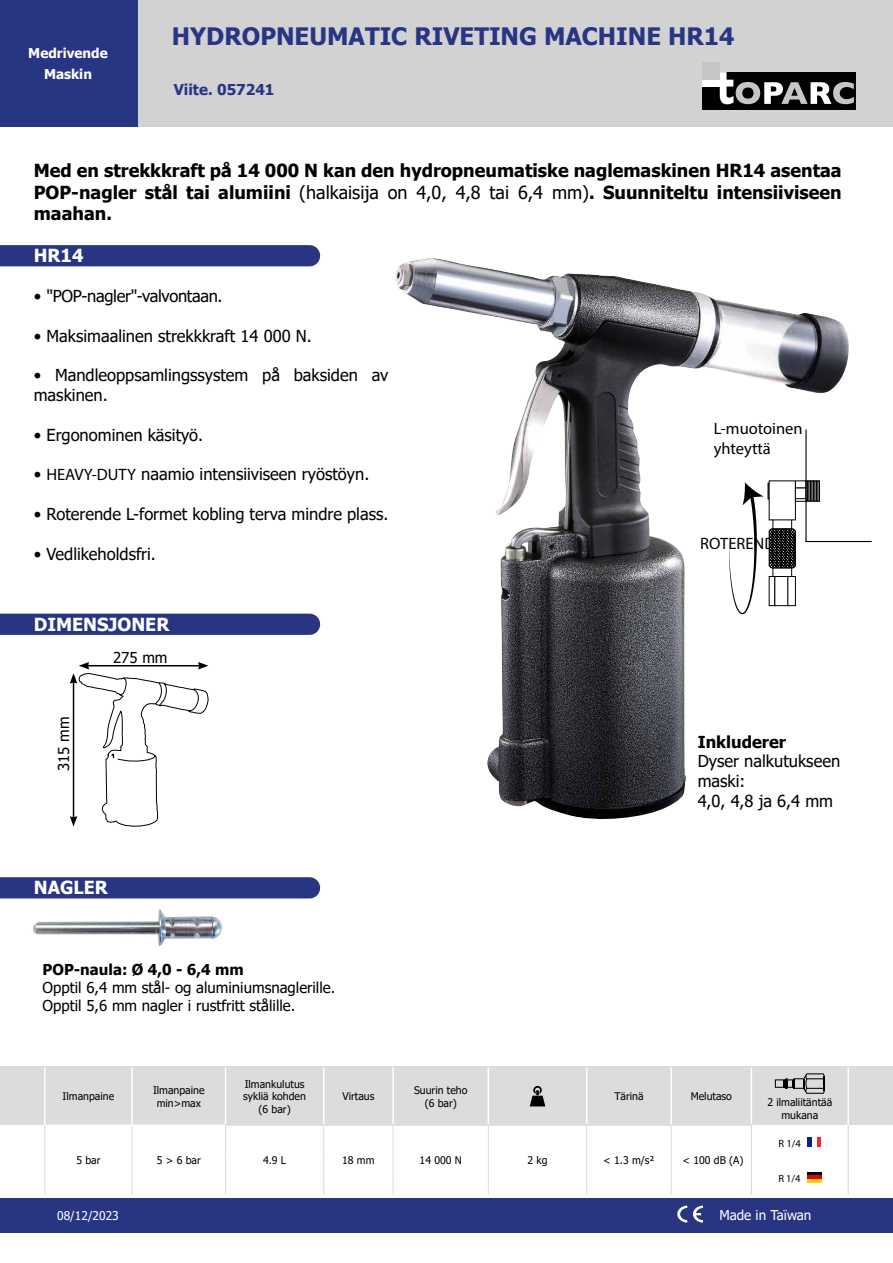
<style>
.page{position:relative;width:893px;height:1263px;background:#fff}
.page>*{position:absolute;margin:0;border:0;box-sizing:border-box;transform-origin:0 0}
.t1{font:700 24px "Tahoma";color:#283583}
.t2{font:700 18px/21.6px "Tahoma";color:#000;text-align:justify}
.t3{font:700 18px "Tahoma";color:#fff}
.t4{font:16.5px/19.8px "Tahoma";color:#000}
.t5{font:16.5px "Myriad Pro";color:#000}
.t6{font:16.5px "Tahoma";letter-spacing:-.02em;color:#000}
.t7{font:700 16.5px "Tahoma";color:#000}
.t8{font:15px "Tahoma";color:#000}
.t9{font:700 15px "Tahoma";color:#000}
.t10{font:700 15px "Tahoma";color:#283583}
.t11{font:700 13.5px "Tahoma";color:#fff}
.t12{font:13.5px "Tahoma";color:#fff}
.t13{font:12px "Tahoma";color:#fff}
.t14{font:10.5px/12.6px "Tahoma";color:#000;text-align:center}
.Normal_7pt_condensed{font:10.5px "Myriad Pro";color:#000}
.s1{font-weight:400}
.s2{font-family:"Myriad Pro"}
</style>
<div class="page">
<div style="left:137px;top:0;width:756px;height:127px;background:#d2d2d2"></div>
<div style="left:0;top:1198px;width:893px;height:34px;background:#283583"></div>
<div style="left:0;top:0;width:137px;height:127px;background:#283583"></div>
<div style="left:0;top:1066px;width:893px;height:59px;background:#dcdcdc"></div>
<svg style="left:677px;top:1205px;width:10px;height:17px"></svg>
<svg style="left:693px;top:1205px;width:10px;height:17px"></svg>
<img style="left:395px;top:259px;width:454px;height:560px">
<div style="left:702px;top:72px;width:154px;height:38px;background:#000"></div>
<svg style="left:720px;top:72px;width:134px;height:32px"></svg>
<div style="left:702px;top:69px;width:18px;height:17px;background:#fff"></div>
<div style="left:702px;top:62px;width:18px;height:18px;background:#c6c6c6"></div>
<div style="left:0;top:245px;width:320px;height:21px;background:#283583"></div>
<div style="left:0;top:614px;width:320px;height:21px;background:#283583"></div>
<div style="left:0;top:877px;width:320px;height:21px;background:#283583"></div>
<svg style="left:70px;top:662px;width:139px;height:165px"></svg>
<div style="left:818px;top:481px;width:2px;height:20px;border:1px solid #000"></div>
<svg style="left:729px;top:481px;width:90px;height:133px"></svg>
<hr style="left:805px;top:429px;width:2px;height:112px;background:#000">
<hr style="left:805px;top:541px;width:67px;height:1px;background:#000">
<img style="left:33px;top:910px;width:189px;height:36px">
<hr style="left:44px;top:1067px;width:2px;height:57px;background:#fff">
<hr style="left:131px;top:1067px;width:2px;height:57px;background:#fff">
<hr style="left:225px;top:1067px;width:1px;height:57px;background:#fff">
<hr style="left:323px;top:1067px;width:1px;height:57px;background:#fff">
<hr style="left:392px;top:1067px;width:2px;height:57px;background:#fff">
<hr style="left:488px;top:1067px;width:1px;height:57px;background:#fff">
<hr style="left:586px;top:1067px;width:1px;height:57px;background:#fff">
<hr style="left:670px;top:1067px;width:2px;height:57px;background:#fff">
<hr style="left:751px;top:1067px;width:1px;height:57px;background:#fff">
<hr style="left:847px;top:1067px;width:2px;height:58px;background:#fff">
<hr style="left:44px;top:1124px;width:88px;height:1px;background:#fff">
<hr style="left:132px;top:1124px;width:93px;height:1px;background:#fff">
<hr style="left:225px;top:1124px;width:99px;height:2px;background:#dcdcdc">
<hr style="left:324px;top:1124px;width:69px;height:2px;background:#dcdcdc">
<hr style="left:393px;top:1124px;width:95px;height:2px;background:#dcdcdc">
<hr style="left:488px;top:1124px;width:99px;height:2px;background:#dcdcdc">
<hr style="left:587px;top:1124px;width:84px;height:2px;background:#dcdcdc">
<hr style="left:671px;top:1124px;width:81px;height:2px;background:#dcdcdc">
<hr style="left:44px;top:1125px;width:1px;height:35px;background:#dcdcdc">
<hr style="left:132px;top:1125px;width:1px;height:35px;background:#dcdcdc">
<hr style="left:225px;top:1126px;width:1px;height:34px;background:#dcdcdc">
<hr style="left:323px;top:1126px;width:1px;height:34px;background:#dcdcdc">
<hr style="left:393px;top:1126px;width:1px;height:34px;background:#dcdcdc">
<hr style="left:488px;top:1126px;width:1px;height:34px;background:#dcdcdc">
<hr style="left:586px;top:1126px;width:1px;height:34px;background:#dcdcdc">
<hr style="left:671px;top:1126px;width:1px;height:34px;background:#dcdcdc">
<hr style="left:44px;top:1160px;width:1px;height:35px;background:#dcdcdc">
<hr style="left:132px;top:1160px;width:1px;height:35px;background:#dcdcdc">
<hr style="left:225px;top:1160px;width:1px;height:35px;background:#dcdcdc">
<hr style="left:323px;top:1160px;width:1px;height:35px;background:#dcdcdc">
<hr style="left:393px;top:1160px;width:1px;height:35px;background:#dcdcdc">
<hr style="left:488px;top:1160px;width:1px;height:35px;background:#dcdcdc">
<hr style="left:586px;top:1160px;width:1px;height:35px;background:#dcdcdc">
<hr style="left:671px;top:1160px;width:1px;height:35px;background:#dcdcdc">
<hr style="left:751px;top:1126px;width:1px;height:34px;background:#dadada">
<hr style="left:751px;top:1160px;width:1px;height:35px;background:#dadada">
<hr style="left:848px;top:1125px;width:1px;height:35px;background:#dadada">
<hr style="left:848px;top:1160px;width:1px;height:35px;background:#dadada">
<svg style="left:530px;top:1086px;width:15px;height:20px"></svg>
<svg style="left:775px;top:1073px;width:50px;height:21px"></svg>
<div style="left:807px;top:1138px;width:14px;height:9px;background:#ed2938"></div>
<div style="left:807px;top:1138px;width:10px;height:9px;background:#fff"></div>
<div style="left:807px;top:1138px;width:5px;height:9px;background:#002494"></div>
<svg style="left:807px;top:1173px;width:14px;height:3px"></svg>
<div style="left:807px;top:1176px;width:14px;height:6px;background:#de0000"></div>
<hr style="left:807px;top:1179px;width:14px;height:3px;background:#ffcf00">
<p class="t11" style="left:28px;top:44px;width:81px">Medrivende</p>
<p class="t11" style="left:44px;top:65px;width:49px">Maskin</p>
<p class="t1" style="left:172px;top:20px;width:564px">HYDROPNEUMATIC RIVETING MACHINE HR14</p>
<p class="t10" style="left:174px;top:79px;width:102px">Viite. 057241</p>
<p class="t2" style="left:34px;top:160px;width:809px">Med en strekkkraft på 14 000 N kan den hydropneumatiske naglemaskinen HR14 asentaa POP-nagler stål tai alumiini <span class="s1">(halkaisija on 4,0, 4,8 tai 6,4 mm)</span>. Suunniteltu intensiiviseen maahan.</p>
<p class="t3" style="left:34px;top:243px;width:51px">HR14</p>
<p class="t6" style="left:34px;top:285px;width:190px">• "POP-nagler"-valvontaan.</p>
<p class="t4" style="left:34px;top:327px;width:280px">• Maksimaalinen strekkkraft 14 000 N.</p>
<p class="t4" style="left:34px;top:366px;width:356px">• Mandleoppsamlingssystem på baksiden av maskinen.</p>
<p class="t4" style="left:34px;top:426px;width:171px">• Ergonominen käsityö.</p>
<p class="t4" style="left:34px;top:465px;width:337px">• <span class="s2">HEAVY-DUTY</span> naamio intensiiviseen ryöstöyn.</p>
<p class="t4" style="left:34px;top:505px;width:356px">• Roterende L-formet kobling terva mindre plass.</p>
<p class="t4" style="left:34px;top:545px;width:124px">• Vedlikeholdsfri.</p>
<p class="t3" style="left:34px;top:611px;width:137px">DIMENSJONER</p>
<p class="t8" style="left:54px;top:771px;width:56px;rotate:-90deg">315 mm</p>
<p class="t8" style="left:113px;top:648px;width:56px">275 mm</p>
<p class="t3" style="left:34px;top:875px;width:76px">NAGLER</p>
<p class="t9" style="left:43px;top:959px;width:203px">POP-naula: Ø 4,0 - 6,4 mm</p>
<p class="t8" style="left:43px;top:978px;width:294px">Opptil 6,4 mm stål- og aluminiumsnaglerille.</p>
<p class="t8" style="left:43px;top:996px;width:254px">Opptil 5,6 mm nagler i rustfritt stålille.</p>
<p class="t14" style="left:63px;top:1091px;width:53px">Ilmanpaine</p>
<p class="t14" style="left:153px;top:1084px;width:53px">Ilmanpaine</p>
<p class="t14" style="left:157px;top:1097px;width:46px">min&gt;max</p>
<p class="t14" style="left:245px;top:1078px;width:61px">Ilmankulutus</p>
<p class="t14" style="left:243px;top:1091px;width:64px">sykliä kohden</p>
<p class="t14" style="left:259px;top:1103px;width:34px">(6 bar)</p>
<p class="t14" style="left:342px;top:1091px;width:34px">Virtaus</p>
<p class="t14" style="left:414px;top:1084px;width:55px">Suurin teho</p>
<p class="t14" style="left:425px;top:1097px;width:34px">(6 bar)</p>
<p class="t5" style="left:714px;top:418px;width:90px">L-muotoinen</p>
<p class="t5" style="left:714px;top:438px;width:59px">yhteyttä</p>
<p class="t5" style="left:700px;top:533px;width:85px">ROTERENDE</p>
<p class="t7" style="left:698px;top:730px;width:90px">Inkluderer</p>
<p class="t4" style="left:698px;top:752px;width:144px">Dyser nalkutukseen</p>
<p class="t4" style="left:698px;top:772px;width:49px">maski:</p>
<p class="t4" style="left:698px;top:792px;width:137px">4,0, 4,8 ja 6,4 mm</p>
<p class="t14" style="left:614px;top:1091px;width:31px">Tärinä</p>
<p class="t14" style="left:691px;top:1091px;width:43px">Melutaso</p>
<p class="t14" style="left:767px;top:1097px;width:66px">2 ilmaliitäntää mukana</p>
<p class="t14" style="left:76px;top:1154px;width:26px">5 bar</p>
<p class="t14" style="left:157px;top:1154px;width:46px">5 &gt; 6 bar</p>
<p class="t14" style="left:263px;top:1154px;width:25px">4.9 L</p>
<p class="t14" style="left:342px;top:1154px;width:34px">18 mm</p>
<p class="t14" style="left:420px;top:1154px;width:44px">14 000 N</p>
<p class="t14" style="left:527px;top:1154px;width:22px">2 kg</p>
<p class="t14" style="left:603px;top:1154px;width:53px">&lt; 1.3 m/s²</p>
<p class="t14" style="left:682px;top:1154px;width:63px">&lt; 100 dB (A)</p>
<p class="Normal_7pt_condensed" style="left:778px;top:1137px;width:24px">R 1/4</p>
<p class="Normal_7pt_condensed" style="left:778px;top:1172px;width:24px">R 1/4</p>
<p class="t13" style="left:57px;top:1207px;width:63px">08/12/2023</p>
<p class="t12" style="left:719px;top:1206px;width:94px">Made in Taïwan</p>
</div>
